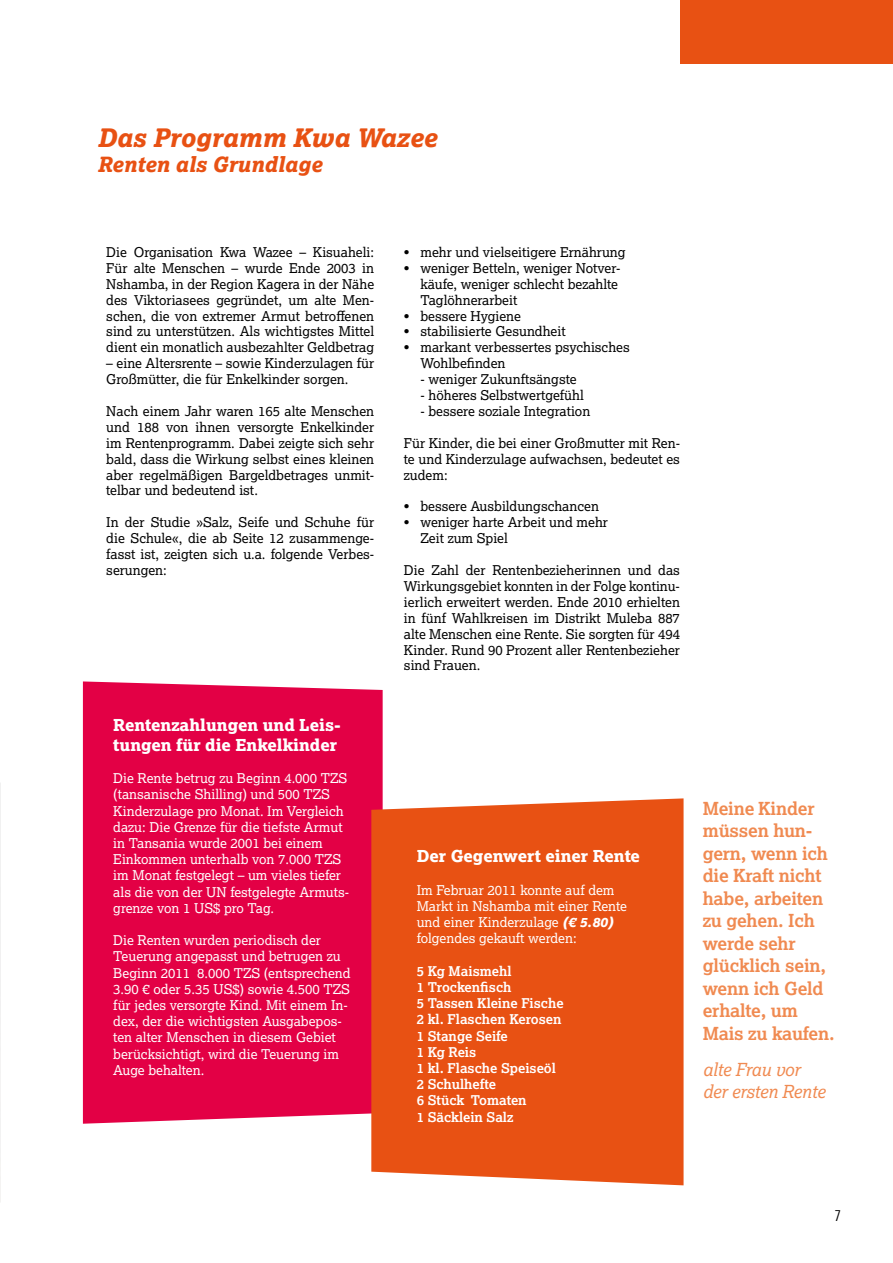
<style>
.page{position:relative;width:893px;height:1263px;background:#fff}
.page>*{position:absolute;margin:0;border:0;box-sizing:border-box;transform-origin:0 0}
.t1{font:italic 25.5px "Lexia X Bold";color:#e85113}
.t2{font:italic 21px "Lexia X Bold";color:#e85113}
.t3{font:700 18px/22.5px "Lexia";letter-spacing:-.01em;color:#f08a51}
.t4{font:italic 18px/22.5px "Lexia";letter-spacing:-.01em;color:#f08a51}
.t5{font:16.5px/19.8px "Lexia X Bold";color:#fff}
.t6{font:15px "Trade Gothic Cond Eighteen";color:#000}
.t7{font:13.5px/15.9px "Lexia";color:#000;text-align:justify}
.t8{font:13.5px/16.2px "Lexia";color:#fff}
.t9{font:700 13.5px/16.2px "Lexia";color:#fff}
.s1{font-family:"Lexia X Bold";font-style:italic}
</style>
<div class="page">
<div style="left:680px;top:0;width:213px;height:64px;background:#e85113"></div>
<div style="left:83px;top:681px;width:300px;height:443px;background:#e30045"></div>
<div style="left:371px;top:798px;width:313px;height:387px;background:#e85113"></div>
<img style="left:0;top:782px;width:1px;height:421px">
<h1 class="t1" style="left:97px;top:121px;width:341px">Das Programm Kwa Wazee</h1>
<h2 class="t2" style="left:97px;top:151px;width:226px">Renten als Grundlage</h2>
<p class="t7" style="left:106px;top:244px;width:269px">Die Organisation Kwa Wazee – Kisuaheli:<br>Für alte Menschen – wurde Ende 2003 in Nshamba, in der Region Kagera in der Nähe des Viktoriasees gegründet, um alte Men&shy;schen, die von extremer Armut betroffenen sind zu unterstützen. Als wichtigstes Mittel dient ein monatlich ausbezahlter Geldbetrag</p>
<p class="t7" style="left:106px;top:355px;width:269px">– eine Altersrente – sowie Kinderzulagen für<br>Großmütter, die für Enkelkinder sorgen.</p>
<p class="t7" style="left:106px;top:403px;width:269px">Nach einem Jahr waren 165 alte Menschen und 188 von ihnen versorgte Enkelkinder im Rentenprogramm. Dabei zeigte sich sehr bald, dass die Wirkung selbst eines kleinen aber regelmäßigen Bargeldbetrages unmit&shy;telbar und bedeutend ist.</p>
<p class="t7" style="left:106px;top:514px;width:269px">In der Studie »Salz, Seife und Schuhe für die Schule«, die ab Seite 12 zusammenge&shy;fasst ist, zeigten sich u.a. folgende Verbes&shy;serungen:</p>
<p class="t5" style="left:113px;top:715px;width:229px">Rentenzahlungen und Leis&shy;tungen für die Enkelkinder</p>
<p class="t8" style="left:113px;top:770px;width:237px">Die Rente betrug zu Beginn 4.000 TZS (tansanische Shilling) und 500 TZS Kinderzulage pro Monat. Im Vergleich dazu: Die Grenze für die tiefste Armut in Tansania wurde 2001 bei einem Einkommen unterhalb von 7.000 TZS im Monat festgelegt – um vieles tiefer als die von der UN festgelegte Armuts&shy;grenze von 1 US$ pro Tag.</p>
<p class="t8" style="left:113px;top:932px;width:239px">Die Renten wurden periodisch der Teuerung angepasst und betrugen zu Beginn 2011 8.000 TZS (entsprechend 3.90 € oder 5.35 US$) sowie 4.500 TZS für jedes versorgte Kind. Mit einem In&shy;dex, der die wichtigsten Ausgabepos&shy;ten alter Menschen in diesem Gebiet berücksichtigt, wird die Teuerung im Auge behalten.</p>
<p class="t7" style="left:404px;top:244px;width:223px">• mehr und vielseitigere Ernährung</p>
<p class="t7" style="left:420px;top:260px;width:201px;text-align:left;text-indent:-16px">• weniger Betteln, weniger Notver&shy;käufe, weniger schlecht bezahlte<br>Taglöhnerarbeit</p>
<p class="t7" style="left:404px;top:307px;width:119px">• bessere Hygiene</p>
<p class="t7" style="left:404px;top:323px;width:163px">• stabilisierte Gesundheit</p>
<p class="t7" style="left:420px;top:339px;width:211px;text-indent:-16px">• markant verbessertes psychisches<br>Wohlbefinden</p>
<p class="t7" style="left:420px;top:371px;width:158px">- weniger Zukunftsängste</p>
<p class="t7" style="left:420px;top:387px;width:165px">- höheres Selbstwertgefühl</p>
<p class="t7" style="left:420px;top:403px;width:171px">- bessere soziale Integration</p>
<p class="t7" style="left:404px;top:435px;width:278px">Für Kinder, die bei einer Großmutter mit Ren&shy;te und Kinderzulage aufwachsen, bedeutet es zudem:</p>
<p class="t7" style="left:404px;top:498px;width:197px">• bessere Ausbildungschancen</p>
<p class="t7" style="left:420px;top:514px;width:189px;text-indent:-16px">• weniger harte Arbeit und mehr<br>Zeit zum Spiel</p>
<p class="t7" style="left:404px;top:562px;width:278px">Die Zahl der Rentenbezieherinnen und das Wirkungsgebiet konnten in der Folge kontinu&shy;ierlich erweitert werden. Ende 2010 erhielten in fünf Wahlkreisen im Distrikt Muleba 887 alte Menschen eine Rente. Sie sorgten für 494<br>Kinder. Rund 90 Prozent aller Rentenbezieher sind Frauen.</p>
<p class="t5" style="left:417px;top:846px;width:225px">Der Gegenwert einer Rente</p>
<p class="t8" style="left:417px;top:881px;width:212px">Im Februar 2011 konnte auf dem<br>Markt in Nshamba mit einer Rente und einer Kinderzulage <span class="s1">(€ 5.80) </span>folgendes gekauft werden:</p>
<p class="t9" style="left:417px;top:962px;width:148px">5 Kg Maismehl<br>1 Trockenfisch<br>5 Tassen Kleine Fische<br>2 kl. Flaschen Kerosen<br>1 Stange Seife<br>1 Kg Reis<br>1 kl. Flasche Speiseöl<br>2 Schulhefte<br>6 Stück Tomaten<br>1 Säcklein Salz</p>
<h3 class="t3" style="left:703px;top:796px;width:133px">Meine Kinder müssen hun&shy;gern, wenn ich die Kraft nicht habe, arbeiten zu gehen. Ich werde sehr glücklich sein, wenn ich Geld erhalte, um<br>Mais zu kaufen.</h3>
<h3 class="t4" style="left:703px;top:1057px;width:124px">alte Frau vor der ersten Rente</h3>
<p class="t6" style="left:834px;top:1206px;width:8px">7</p>
</div>
